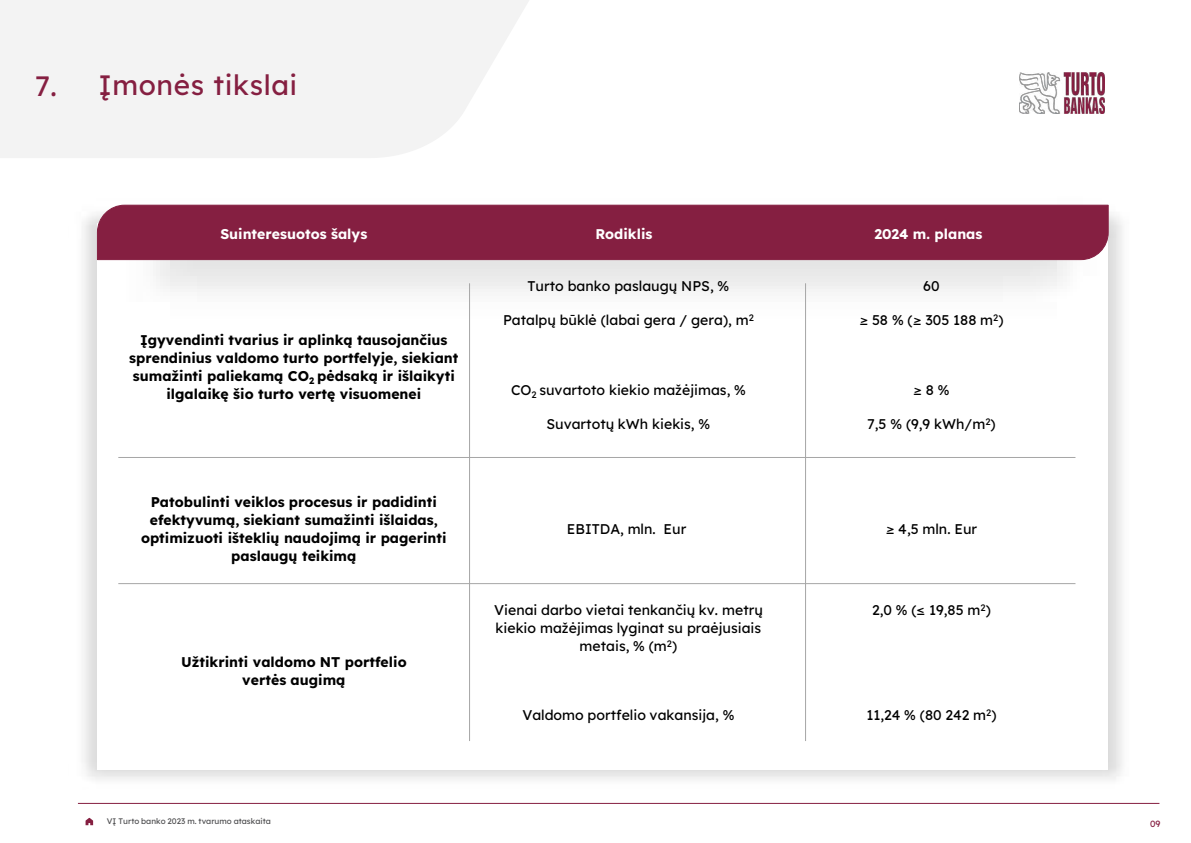
<style>
.page{position:relative;width:1191px;height:843px;background:#fff}
.page>*{position:absolute;margin:0;border:0;box-sizing:border-box;transform-origin:0 0}
.t1{font:28px "Lexend";letter-spacing:.02em;color:#851f41}
.t2{font:700 14px/18px "Lexend";color:#000;text-align:center}
.t3{font:14px/18px "Lexend";color:#000;text-align:center}
.t4{font:700 14px "Lexend";color:#fff}
.t5{font:9px "Lexend";color:#851f41}
.t6{font:8px "Lexend";color:#4d4d4f}
</style>
<div class="page">
<svg style="left:0;top:0;width:529px;height:158px;fill:#f3f3f3"></svg>
<img style="left:1020px;top:73px;width:84px;height:40px">
<div style="left:96px;top:204px;width:1013px;height:56px;background:#851f41"></div>
<hr style="left:469px;top:283px;width:1px;height:457px;background:#a6a6a6">
<hr style="left:805px;top:283px;width:1px;height:457px;background:#a6a6a6">
<hr style="left:118px;top:583px;width:957px;height:1px;background:#a6a6a6">
<hr style="left:118px;top:457px;width:957px;height:1px;background:#a6a6a6">
<hr style="left:78px;top:802px;width:1081px;height:1px;background:#851f41">
<svg style="left:86px;top:817px;width:7px;height:7px"></svg>
<h1 class="t1" style="left:35px;top:66px;width:24px">7.</h1>
<h1 class="t1" style="left:98px;top:64px;width:200px">Įmonės tikslai</h1>
<p class="t4" style="left:220px;top:224px;width:148px">Suinteresuotos šalys</p>
<p class="t2" style="left:129px;top:329px;width:331px">Įgyvendinti tvarius ir aplinką tausojančius sprendinius valdomo turto portfelyje, siekiant sumažinti paliekamą CO<sub>2</sub> pėdsaką ir išlaikyti ilgalaikę šio turto vertę visuomenei</p>
<p class="t2" style="left:141px;top:491px;width:307px">Patobulinti veiklos procesus ir padidinti efektyvumą, siekiant sumažinti išlaidas, optimizuoti išteklių naudojimą ir pagerinti paslaugų teikimą</p>
<p class="t2" style="left:181px;top:652px;width:227px">Užtikrinti valdomo NT portfelio vertės augimą</p>
<p class="t4" style="left:595px;top:224px;width:58px">Rodiklis</p>
<p class="t4" style="left:874px;top:224px;width:109px">2024 m. planas</p>
<p class="t3" style="left:528px;top:276px;width:203px">Turto banko paslaugų NPS, %</p>
<p class="t3" style="left:923px;top:276px;width:18px">60</p>
<p class="t3" style="left:503px;top:310px;width:252px">Patalpų būklė (labai gera / gera), m<sup>2</sup></p>
<p class="t3" style="left:859px;top:310px;width:146px">≥ 58 % (≥ 305 188 m<sup>2</sup>)</p>
<p class="t3" style="left:511px;top:380px;width:236px">CO<sub>2</sub> suvartoto kiekio mažėjimas, %</p>
<p class="t3" style="left:913px;top:380px;width:38px">≥ 8 %</p>
<p class="t3" style="left:546px;top:414px;width:165px">Suvartotų kWh kiekis, %</p>
<p class="t3" style="left:867px;top:414px;width:130px">7,5 % (9,9 kWh/m<sup>2</sup>)</p>
<p class="t3" style="left:567px;top:518px;width:121px">EBITDA, mln. Eur</p>
<p class="t3" style="left:886px;top:518px;width:93px">≥ 4,5 mln. Eur</p>
<p class="t3" style="left:494px;top:599px;width:270px">Vienai darbo vietai tenkančių kv. metrų kiekio mažėjimas lyginat su praėjusiais metais, % (m<sup>2</sup>)</p>
<p class="t3" style="left:872px;top:599px;width:120px">2,0 % (≤ 19,85 m<sup>2</sup>)</p>
<p class="t3" style="left:522px;top:705px;width:214px">Valdomo portfelio vakansija, %</p>
<p class="t3" style="left:866px;top:705px;width:132px">11,24 % (80 242 m<sup>2</sup>)</p>
<p class="t6" style="left:107px;top:815px;width:166px">VĮ Turto banko 2023 m. tvarumo ataskaita</p>
<p class="t5" style="left:1150px;top:816px;width:12px">09</p>
</div>
